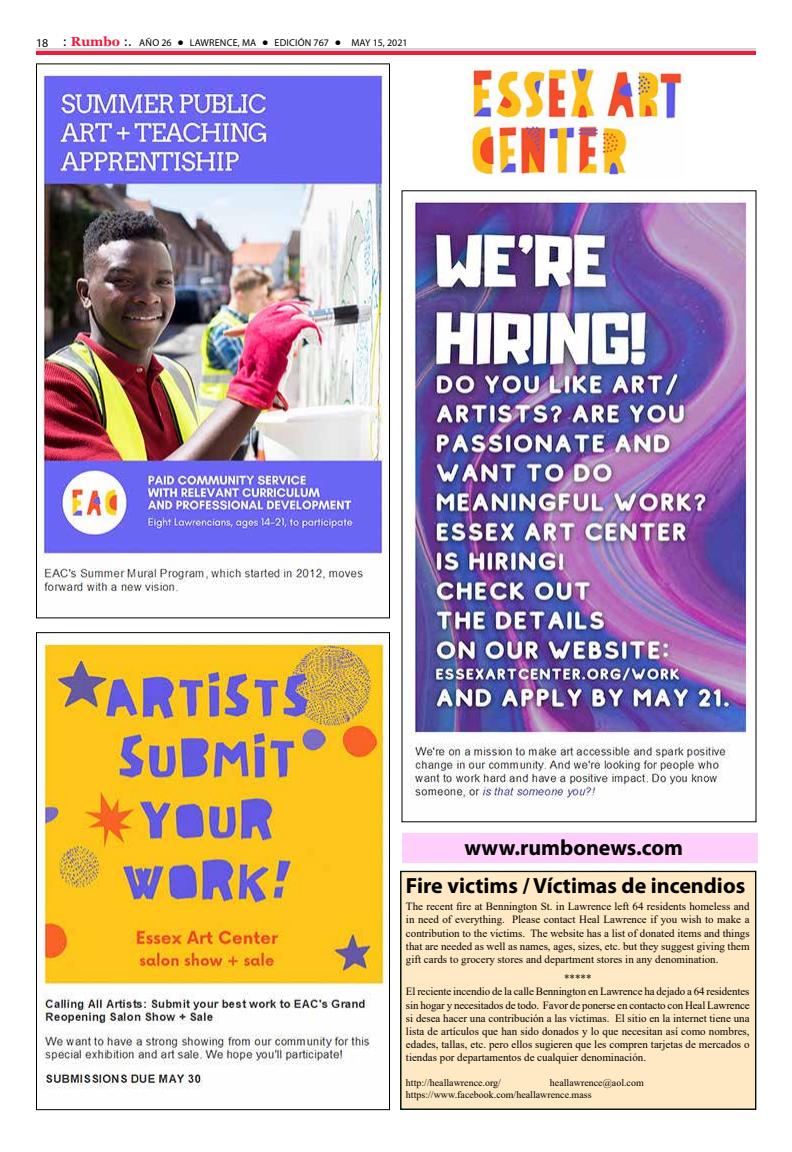
<style>
.page{position:relative;width:792px;height:1152px;background:#fff}
.page>*{position:absolute;margin:0;border:0;box-sizing:border-box;transform-origin:0 0}
.t1{font:700 22px "Myriad Pro";color:#000}
.t2{font:11px/13.2px "Times New Roman";color:#000;text-align:justify}
.t3{font:10px/12px "Times New Roman";color:#000}
.t4{font:10px "Myriad Pro";letter-spacing:.02em;color:#000}
.s1{font-size:12px}
.s2{font-family:"Tahoma";font-size:12px}
.s3{font-family:"Georgia";font-weight:700;font-size:13px;color:#ed1a3b}
.s4{font-family:"Tahoma";font-weight:700;color:#fff}
</style>
<div class="page">
<div style="left:36px;top:50px;width:720px;height:5px;background:#ed1a3b"></div>
<hr style="left:36px;top:48px;width:720px;height:2px;background:#d1d3d4">
<div style="left:400px;top:871px;width:356px;height:239px;background:#ffe9c4"></div>
<img style="left:469px;top:66px;width:216px;height:109px">
<img style="left:38px;top:634px;width:349px;height:455px">
<img style="left:38px;top:65px;width:349px;height:527px">
<img style="left:410px;top:197px;width:344px;height:602px">
<div style="left:402px;top:833px;width:356px;height:29px;background:#ffcffb"></div>
<p class="t4" style="left:36px;top:36px;width:373px"><span class="s1">18</span> <span class="s2">:</span> <span class="s3">Rumbo</span> <span class="s2">:.</span> AÑO 26 <span class="s4">•</span> LAWRENCE, MA <span class="s4">•</span> EDICIÓN 767 <span class="s4">•</span> MAY 15, 2021</p>
<h1 class="t1" style="left:464px;top:833px;width:220px">www.rumbonews.com</h1>
<h1 class="t1" style="left:406px;top:871px;width:341px">Fire victims / Víctimas de incendios</h1>
<p class="t2" style="left:406px;top:900px;width:345px">The recent fire at Bennington St. in Lawrence left 64 residents homeless and in need of everything. Please contact Heal Lawrence if you wish to make a contribution to the victims. The website has a list of donated items and things that are needed as well as names, ages, sizes, etc. but they suggest giving them gift cards to grocery stores and department stores in any denomination.</p>
<p class="t2" style="left:406px;top:972px;width:345px;text-align:left;text-indent:158px">*****<br>El reciente incendio de la calle Bennington en Lawrence ha dejado a 64 residentes sin hogar y necesitados de todo. Favor de ponerse en contacto con Heal Lawrence si desea hacer una contribución a las víctimas. El sitio en la internet tiene una lista de artículos que han sido donados y lo que necesitan así como nombres, edades, tallas, etc. pero ellos sugieren que les compren tarjetas de mercados o tiendas por departamentos de cualquier denominación.</p>
<p class="t3" style="left:406px;top:1077px;width:97px">http://heallawrence.org/</p>
<p class="t3" style="left:406px;top:1077px;width:239px;text-indent:144px">heallawrence@aol.com https://www.facebook.com/heallawrence.mass</p>
</div>
